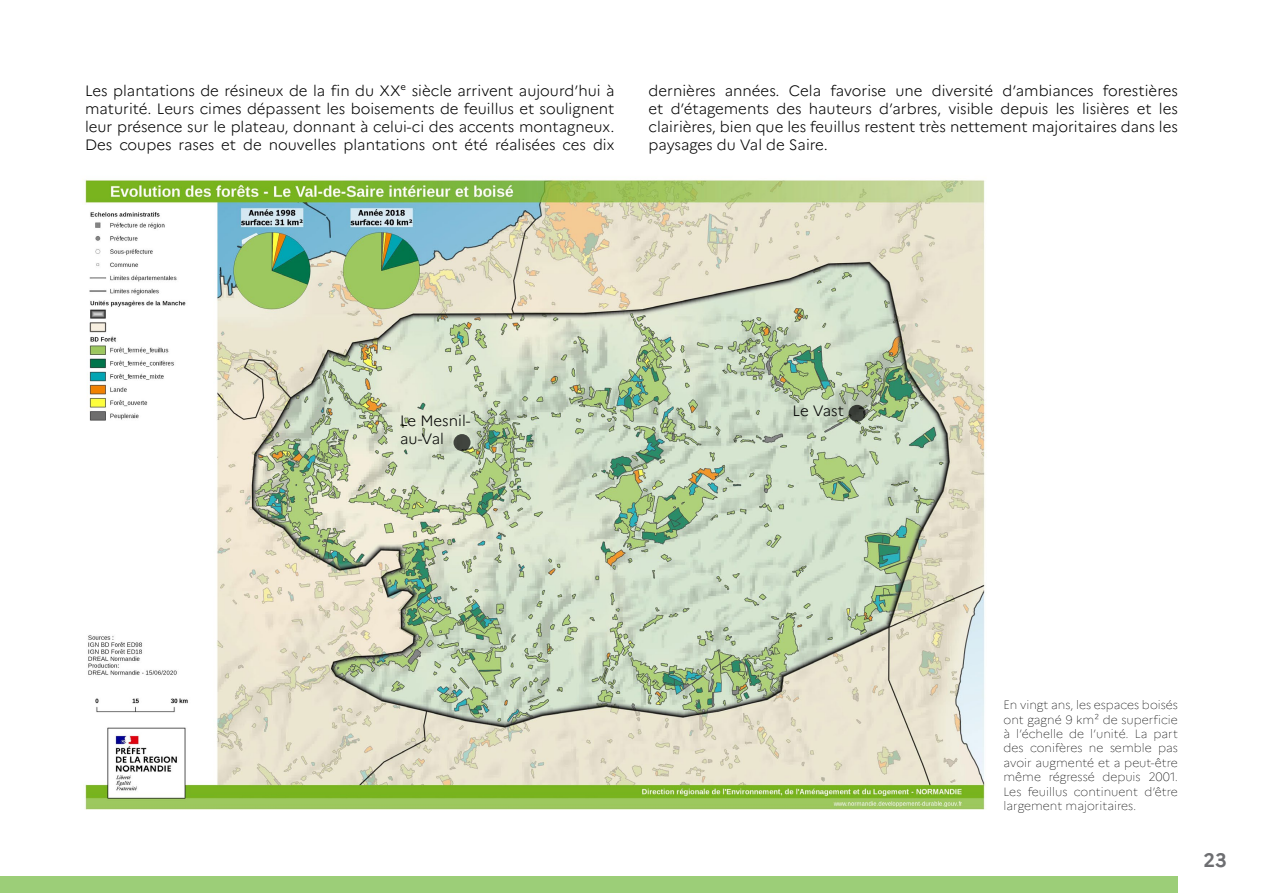
<style>
.page{position:relative;width:1263px;height:893px;background:#fff}
.page>*{position:absolute;margin:0;border:0;box-sizing:border-box;transform-origin:0 0}
.t1{font:700 19.5px "Marianne";color:#6d6e71}
.t2{font:300 15px/18px "Marianne";color:#000;text-align:justify}
.t3{font:100 12px/14.4px "Marianne";color:#000;text-align:justify}
</style>
<div class="page">
<div style="left:0;top:876px;width:1178px;height:17px;background:#9cce78"></div>
<img style="left:83px;top:179px;width:903px;height:631px">
<svg style="left:453px;top:434px;width:17px;height:17px"></svg>
<svg style="left:848px;top:405px;width:17px;height:17px"></svg>
<p class="t2" style="left:85px;top:82px;width:531px">Les plantations de résineux de la fin du XXe siècle arrivent aujourd’hui à maturité. Leurs cimes dépassent les boisements de feuillus et soulignent leur présence sur le plateau, donnant à celui-ci des accents montagneux.<br>Des coupes rases et de nouvelles plantations ont été réalisées ces dix</p>
<p class="t2" style="left:648px;top:82px;width:531px">dernières années. Cela favorise une diversité d’ambiances forestières et d’étagements des hauteurs d’arbres, visible depuis les lisières et les clairières, bien que les feuillus restent très nettement majoritaires dans les paysages du Val de Saire.</p>
<p class="t2" style="left:400px;top:412px;width:72px">Le Mesnil&shy;au-Val</p>
<p class="t2" style="left:792px;top:402px;width:53px">Le Vast</p>
<p class="t3" style="left:1003px;top:698px;width:176px">En vingt ans, les espaces boisés ont gagné 9 km² de superficie à l’échelle de l’unité. La part des conifères ne semble pas avoir augmenté et a peut-être même régressé depuis 2001.<br>Les feuillus continuent d’être largement majoritaires.</p>
<h1 class="t1" style="left:1203px;top:849px;width:25px">23</h1>
</div>
